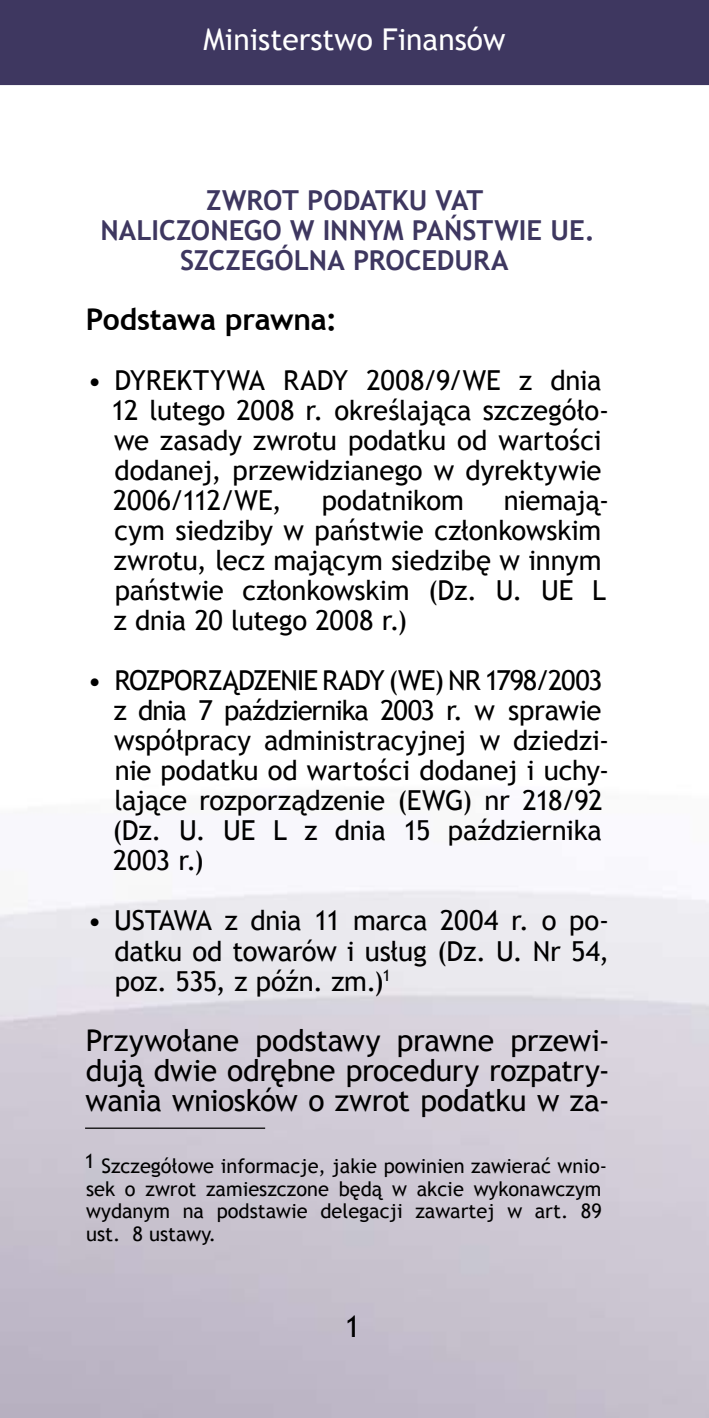
<style>
.page{position:relative;width:709px;height:1418px;background:#fff}
.page>*{position:absolute;margin:0;border:0;box-sizing:border-box;transform-origin:0 0}
.t1{font:30px/30px "Trebuchet MS";letter-spacing:-.015em;color:#000;text-align:justify}
.t2{font:30px "Trebuchet MS";color:#fff}
.t3{font:700 30px "Trebuchet MS";color:#000}
.t4{font:27.5px/30px "Trebuchet MS";letter-spacing:-.01em;color:#000}
.t5{font:700 27.5px "Trebuchet MS";color:#3e3760}
.t6{font:20px/22.5px "Trebuchet MS";color:#000}
</style>
<div class="page">
<img style="left:0;top:85px;width:709px;height:1332px">
<div style="left:0;top:0;width:709px;height:85px;background:#3e3760"></div>
<hr style="left:85px;top:1127px;width:180px;height:1px;background:#000">
<p class="t2" style="left:203px;top:22px;width:303px">Ministerstwo Finansów</p>
<p class="t5" style="left:206px;top:183px;width:262px">ZWROT PODATKU VAT</p>
<p class="t5" style="left:100px;top:213px;width:496px">NALICZONEGO W INNYM PAŃSTWIE UE.</p>
<p class="t5" style="left:180px;top:243px;width:330px">SZCZEGÓLNA PROCEDURA</p>
<p class="t3" style="left:86px;top:301px;width:253px">PODSTAWA PRAWNA:</p>
<p class="t4" style="left:111px;top:366px;width:499px;text-indent:-24px">• DYREKTYWA RADY 2008/9/WE z dnia<br>12 lutego 2008 r. określająca szczegóło&shy;we zasady zwrotu podatku od wartości dodanej, przewidzianego w dyrektywie<br>2006/112/WE,</p>
<p class="t4" style="left:322px;top:486px;width:143px">podatnikom</p>
<p class="t4" style="left:114px;top:486px;width:497px;text-indent:390px">niemają&shy;cym siedziby w państwie członkowskim zwrotu, lecz mającym siedzibę w innym państwie członkowskim (Dz. U. UE L z dnia 20 lutego 2008 r.)</p>
<p class="t4" style="left:112px;top:666px;width:498px;text-indent:-25px">• ROZPORZĄDZENIE RADY (WE) NR 1798/2003 z dnia 7 października 2003 r. w sprawie współpracy administracyjnej w dziedzi&shy;nie podatku od wartości dodanej i uchy&shy;lające rozporządzenie (EWG) nr 218/92 (Dz. U. UE L z dnia 15 października 2003 r.)</p>
<p class="t4" style="left:114px;top:906px;width:496px;text-align:justify;text-indent:-27px">• USTAWA z dnia 11 marca 2004 r. o po&shy;datku od towarów i usług (Dz. U. Nr 54, poz. 535, z późn. zm.)<sup>1</sup></p>
<p class="t1" style="left:85px;top:1025px;width:526px">Przywołane podstawy prawne przewi&shy;dują dwie odrębne procedury rozpatry&shy;wania wniosków o zwrot podatku w za-</p>
<p class="t6" style="left:84px;top:1155px;width:524px">1 Szczegółowe informacje, jakie powinien zawierać wnio&shy;sek o zwrot zamieszczone będą w akcie wykonawczym wydanym na podstawie delegacji zawartej w art. 89 ust. 8 ustawy.</p>
<p class="t1" style="left:345px;top:1311px;width:17px">1</p>
</div>
